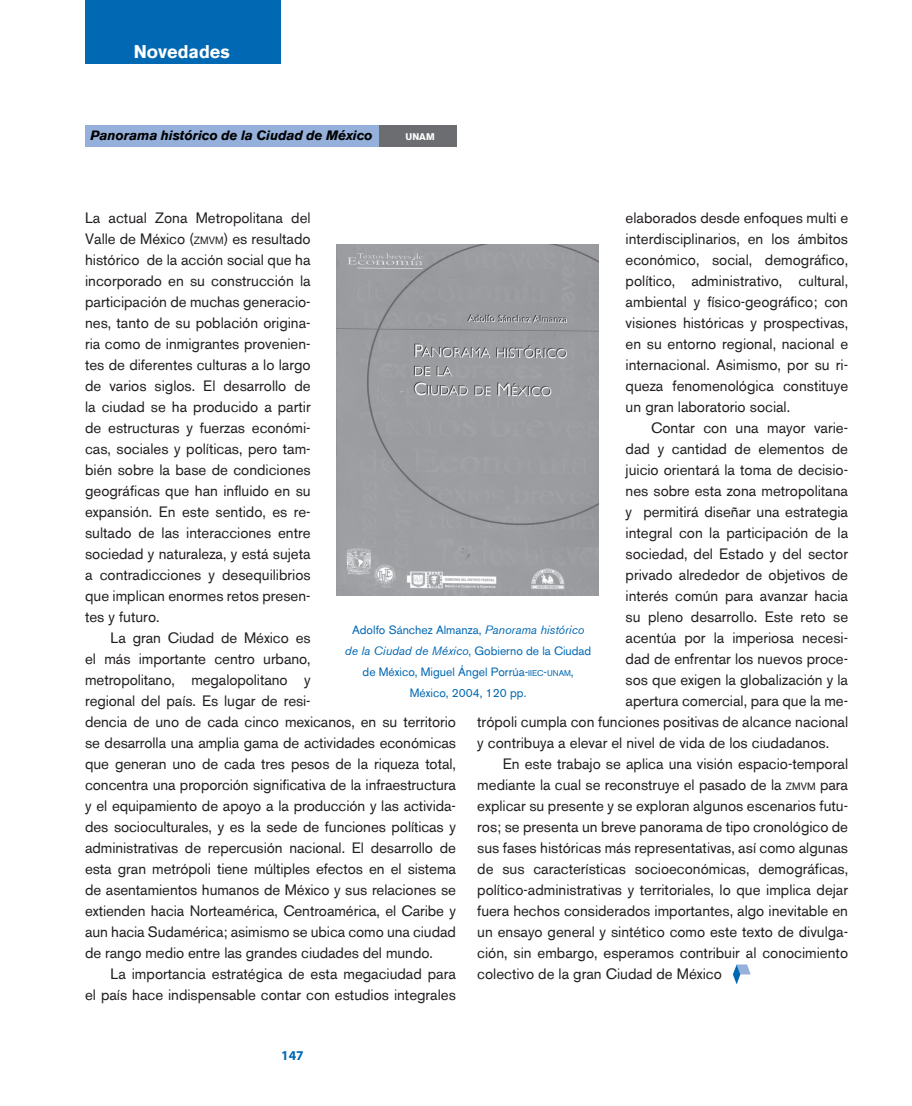
<style>
.page{position:relative;width:912px;height:1106px;background:#fff}
.page>*{position:absolute;margin:0;border:0;box-sizing:border-box;transform-origin:0 0}
.t1{font:700 18px "Akzidenz Grotesk BE";color:#fff}
.t2{font:15px/21px "Akzidenz Grotesk BE";color:#231f20;text-align:justify}
.t3{font:italic 700 13.5px "Akzidenz Grotesk BE";letter-spacing:-.01em;color:#000}
.t4{font:700 13.5px "Myriad";color:#0168b3}
.t5{font:12px/21px "Akzidenz Grotesk BE";color:#0168b3;text-align:center}
.t6{font:700 9.45px "Akzidenz Grotesk BE";color:#fff}
.s1{font-size:10.5px}
.s2{font-style:italic}
.s3{font-size:8.4px}
</style>
<div class="page">
<div style="left:85px;top:126px;width:296px;height:21px;background:#95b0da"></div>
<div style="left:379px;top:126px;width:78px;height:21px;background:#6c6d70"></div>
<div style="left:85px;top:0;width:195px;height:64px;background:#0168b3"></div>
<svg style="left:732px;top:964px;width:18px;height:20px"></svg>
<img style="left:337px;top:244px;width:260px;height:351px">
<p class="t1" style="left:134px;top:41px;width:97px">Novedades</p>
<p class="t3" style="left:90px;top:127px;width:284px">Panorama histórico de la Ciudad de México</p>
<p class="t6" style="left:405px;top:131px;width:31px">UNAM</p>
<p class="t2" style="left:85px;top:207px;width:227px">La actual Zona Metropolitana del Valle de México (<span class="s1">ZMVM</span>) es resultado histórico de la acción social que ha incorporado en su construcción la participación de muchas generacio&shy;nes, tanto de su población origina&shy;ria como de inmigrantes provenien&shy;tes de diferentes culturas a lo largo de varios siglos. El desarrollo de la ciudad se ha producido a partir de estructuras y fuerzas económi&shy;cas, sociales y políticas, pero tam&shy;bién sobre la base de condiciones geográficas que han influido en su expansión. En este sentido, es re&shy;sultado de las interacciones entre sociedad y naturaleza, y está sujeta a contradicciones y desequilibrios que implican enormes retos presen&shy;tes y futuro.</p>
<p class="t2" style="left:85px;top:627px;width:372px;text-align:left;text-indent:26px">La gran Ciudad de México es<br>el más importante centro urbano,<br>metropolitano, megalopolitano y<br>regional del país. Es lugar de resi-<br>dencia de uno de cada cinco mexicanos, en su territorio se desarrolla una amplia gama de actividades económicas que generan uno de cada tres pesos de la riqueza total, concentra una proporción significativa de la infraestructura y el equipamiento de apoyo a la producción y las activida&shy;des socioculturales, y es la sede de funciones políticas y administrativas de repercusión nacional. El desarrollo de esta gran metrópoli tiene múltiples efectos en el sistema de asentamientos humanos de México y sus relaciones se extienden hacia Norteamérica, Centroamérica, el Caribe y aun hacia Sudamérica; asimismo se ubica como una ciudad de rango medio entre las grandes ciudades del mundo.</p>
<p class="t2" style="left:85px;top:963px;width:372px;text-align:right">La importancia estratégica de esta megaciudad para<br>el país hace indispensable contar con estudios integrales</p>
<p class="t2" style="left:625px;top:207px;width:224px">elaborados desde enfoques multi e interdisciplinarios, en los ámbitos económico, social, demográfico, político, administrativo, cultural, ambiental y físico-geográfico; con visiones históricas y prospectivas, en su entorno regional, nacional e internacional. Asimismo, por su ri&shy;queza fenomenológica constituye un gran laboratorio social.</p>
<p class="t2" style="left:651px;top:417px;width:198px">Contar con una mayor varie-</p>
<p class="t2" style="left:625px;top:438px;width:224px">dad y cantidad de elementos de</p>
<p class="t2" style="left:625px;top:459px;width:224px">juicio orientará la toma de decisio-</p>
<p class="t2" style="left:625px;top:480px;width:224px">nes sobre esta zona metropolitana</p>
<p class="t2" style="left:625px;top:501px;width:224px">y permitirá diseñar una estrategia</p>
<p class="t2" style="left:625px;top:522px;width:224px">integral con la participación de la</p>
<p class="t2" style="left:625px;top:543px;width:224px">sociedad, del Estado y del sector</p>
<p class="t2" style="left:625px;top:564px;width:224px">privado alrededor de objetivos de</p>
<p class="t2" style="left:625px;top:585px;width:224px">interés común para avanzar hacia</p>
<p class="t2" style="left:625px;top:606px;width:224px">su pleno desarrollo. Este reto se</p>
<p class="t2" style="left:625px;top:627px;width:224px">acentúa por la imperiosa necesi-</p>
<p class="t2" style="left:625px;top:648px;width:224px">dad de enfrentar los nuevos proce-</p>
<p class="t2" style="left:625px;top:669px;width:224px">sos que exigen la globalización y la</p>
<p class="t2" style="left:625px;top:690px;width:224px">apertura comercial, para que la me-</p>
<p class="t2" style="left:477px;top:711px;width:372px">trópoli cumpla con funciones positivas de alcance nacional</p>
<p class="t2" style="left:477px;top:732px;width:353px">y contribuya a elevar el nivel de vida de los ciudadanos.</p>
<p class="t2" style="left:502px;top:753px;width:346px">En este trabajo se aplica una visión espacio-temporal</p>
<p class="t2" style="left:477px;top:774px;width:372px">mediante la cual se reconstruye el pasado de la <span class="s1">ZMVM</span> para</p>
<p class="t2" style="left:477px;top:795px;width:372px">explicar su presente y se exploran algunos escenarios futu-</p>
<p class="t2" style="left:477px;top:816px;width:372px">ros; se presenta un breve panorama de tipo cronológico de</p>
<p class="t2" style="left:477px;top:837px;width:372px">sus fases históricas más representativas, así como algunas</p>
<p class="t2" style="left:477px;top:858px;width:372px">de sus características socioeconómicas, demográficas,</p>
<p class="t2" style="left:477px;top:879px;width:372px">político-administrativas y territoriales, lo que implica dejar</p>
<p class="t2" style="left:477px;top:900px;width:372px">fuera hechos considerados importantes, algo inevitable en</p>
<p class="t2" style="left:477px;top:921px;width:372px">un ensayo general y sintético como este texto de divulga-</p>
<p class="t2" style="left:477px;top:942px;width:372px">ción, sin embargo, esperamos contribuir al conocimiento</p>
<p class="t2" style="left:477px;top:963px;width:246px">colectivo de la gran Ciudad de México</p>
<p class="t5" style="left:345px;top:619px;width:248px">Adolfo Sánchez Almanza, <span class="s2">Panorama histórico de la Ciudad de México</span>, Gobierno de la Ciudad de México, Miguel Ángel Porrúa-<span class="s3">IIEC</span>-<span class="s3">UNAM</span>, México, 2004, 120 pp.</p>
<p class="t4" style="left:281px;top:1048px;width:24px">147</p>
</div>
